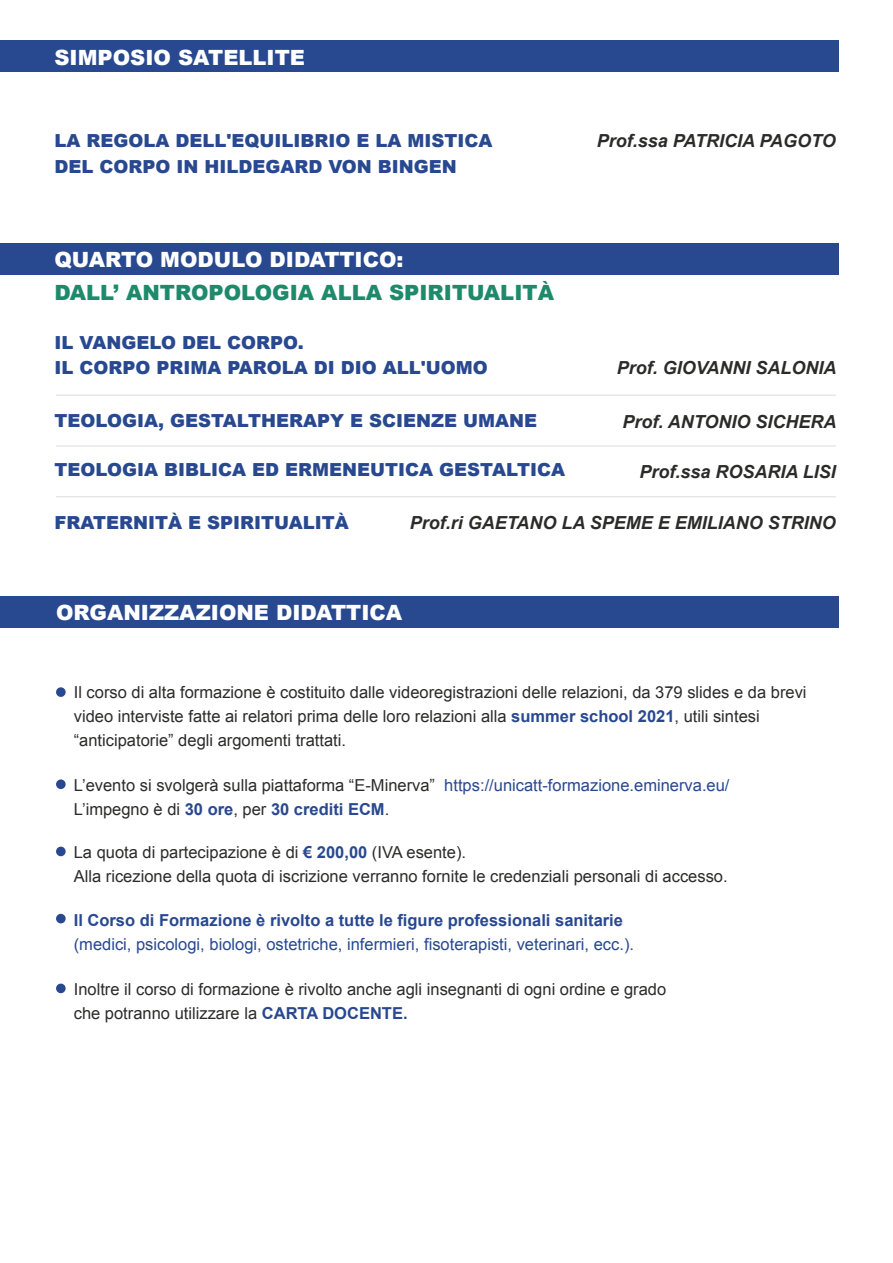
<style>
.page{position:relative;width:893px;height:1263px;background:#fff}
.page>*{position:absolute;margin:0;border:0;box-sizing:border-box;transform-origin:0 0}
.t1{font:900 21px "Arial";color:#fff}
.t2{font:900 21px "Arial";color:#1e8a6b}
.t3{font:900 18px/25.5px "Arial";color:#28488f}
.t4{font:italic 700 18px "Arial";color:#2b2b2a}
.t5{font:16.5px/24px "Arial";color:#2b2b2a}
.t6{font:16.5px "Arial";color:#28488f}
.t7{font:700 16.5px "Arial";color:#28488f}
.s1{font-weight:700;color:#28488f}
.s2{color:#28488f}
</style>
<div class="page">
<div style="left:0;top:40px;width:838px;height:32px;background:#28488f"></div>
<div style="left:0;top:243px;width:838px;height:31px;background:#28488f"></div>
<hr style="left:56px;top:395px;width:780px;height:1px;background:#dbdbda">
<hr style="left:56px;top:446px;width:780px;height:1px;background:#dbdbda">
<hr style="left:56px;top:496px;width:780px;height:1px;background:#dbdbda">
<div style="left:0;top:596px;width:838px;height:32px;background:#28488f"></div>
<div style="left:56px;top:687px;width:10px;height:10px;background:#28488f;border-radius:50%"></div>
<div style="left:56px;top:779px;width:10px;height:10px;background:#28488f;border-radius:50%"></div>
<div style="left:56px;top:847px;width:10px;height:9px;background:#28488f;border-radius:50%"></div>
<div style="left:56px;top:914px;width:10px;height:9px;background:#28488f;border-radius:50%"></div>
<div style="left:56px;top:983px;width:10px;height:10px;background:#28488f;border-radius:50%"></div>
<p class="t1" style="left:54px;top:42px;width:252px">SIMPOSIO SATELLITE</p>
<p class="t3" style="left:54px;top:128px;width:439px">LA REGOLA DELL'EQUILIBRIO E LA MISTICA<br>DEL CORPO IN HILDEGARD VON BINGEN</p>
<p class="t4" style="left:597px;top:129px;width:241px">Prof.ssa PATRICIA PAGOTO</p>
<p class="t1" style="left:54px;top:244px;width:351px">QUARTO MODULO DIDATTICO:</p>
<p class="t2" style="left:54px;top:277px;width:501px">DALL’ ANTROPOLOGIA ALLA SPIRITUALITÀ</p>
<p class="t3" style="left:54px;top:329px;width:435px">IL VANGELO DEL CORPO.<br>IL CORPO PRIMA PAROLA DI DIO ALL'UOMO</p>
<p class="t3" style="left:54px;top:407px;width:484px">TEOLOGIA, GESTALTHERAPY E SCIENZE UMANE</p>
<p class="t3" style="left:54px;top:457px;width:512px">TEOLOGIA BIBLICA ED ERMENEUTICA GESTALTICA</p>
<p class="t3" style="left:54px;top:509px;width:296px">FRATERNITÀ E SPIRITUALITÀ</p>
<p class="t4" style="left:410px;top:511px;width:428px">Prof.ri GAETANO LA SPEME E EMILIANO STRINO</p>
<p class="t4" style="left:617px;top:356px;width:221px">Prof. GIOVANNI SALONIA</p>
<p class="t4" style="left:622px;top:410px;width:216px">Prof. ANTONIO SICHERA</p>
<p class="t4" style="left:639px;top:460px;width:198px">Prof.ssa ROSARIA LISI</p>
<p class="t1" style="left:56px;top:598px;width:348px">ORGANIZZAZIONE DIDATTICA</p>
<p class="t5" style="left:74px;top:680px;width:734px">Il corso di alta formazione è costituito dalle videoregistrazioni delle relazioni, da 379 slides e da brevi video interviste fatte ai relatori prima delle loro relazioni alla <span class="s1">summer school 2021</span>, utili sintesi “anticipatorie” degli argomenti trattati.</p>
<p class="t5" style="left:74px;top:774px;width:657px">L’evento si svolgerà sulla piattaforma “E-Minerva” <span class="s2">https://unicatt-formazione.eminerva.eu/<br></span>L’impegno è di <span class="s1">30 ore</span>, per <span class="s1">30 crediti ECM</span>.</p>
<p class="t5" style="left:74px;top:841px;width:655px">La quota di partecipazione è di <span class="s1">€ 200,00</span> (IVA esente).<br>Alla ricezione della quota di iscrizione verranno fornite le credenziali personali di accesso.</p>
<p class="t7" style="left:74px;top:909px;width:551px">Il Corso di Formazione è rivolto a tutte le figure professionali sanitarie</p>
<p class="t6" style="left:74px;top:933px;width:562px">(medici, psicologi, biologi, ostetriche, infermieri, fisoterapisti, veterinari, ecc.).</p>
<p class="t5" style="left:74px;top:978px;width:594px">Inoltre il corso di formazione è rivolto anche agli insegnanti di ogni ordine e grado che potranno utilizzare la <span class="s1">CARTA DOCENTE.</span></p>
</div>
